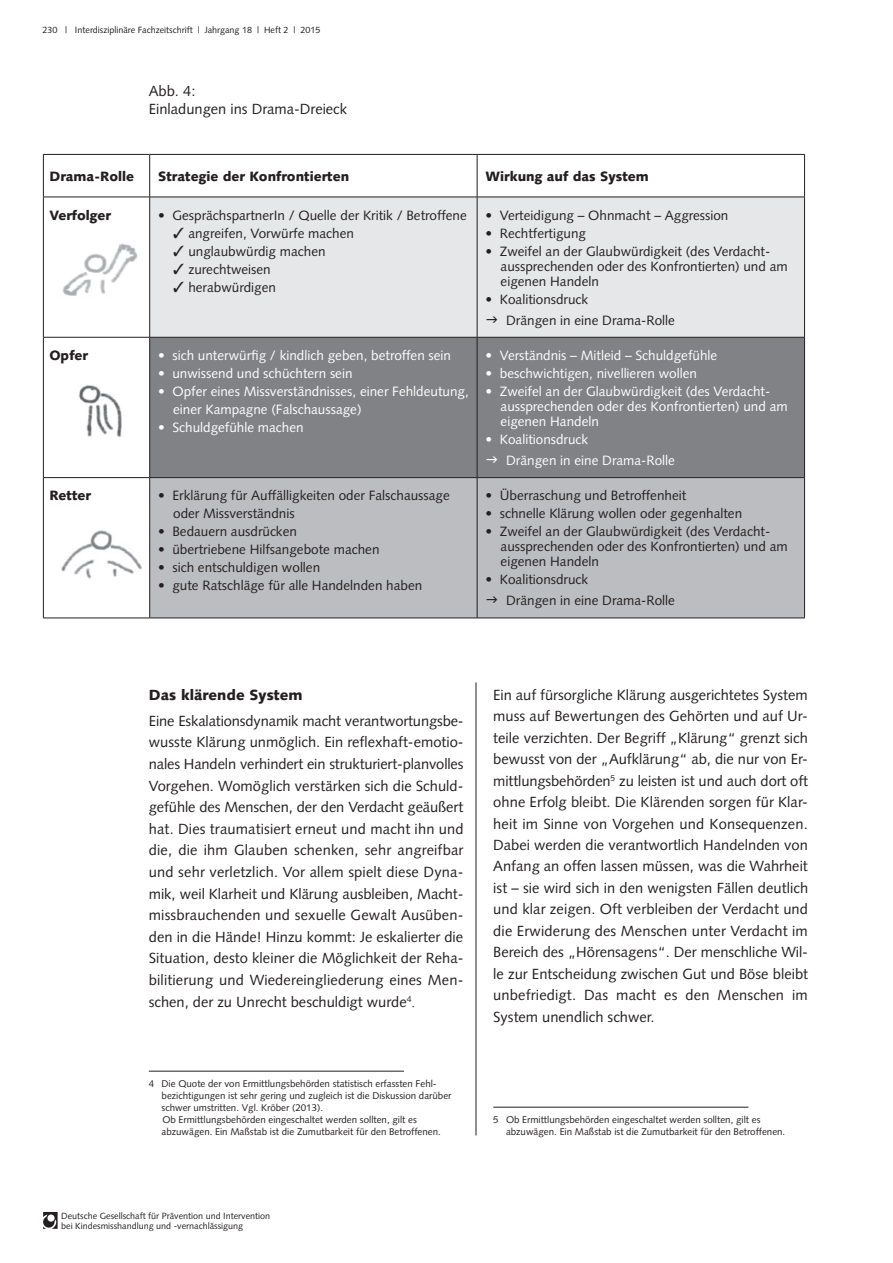
<style>
.page{position:relative;width:893px;height:1263px;background:#fff}
.page>*{position:absolute;margin:0;border:0;box-sizing:border-box;transform-origin:0 0}
.t1{font:14.7px/21.5px "Syntax";color:#231f20;text-align:justify}
.t2{font:900 14.7px "Syntax";color:#231f20}
.t3{font:13.5px/15px "Syntax";color:#231f20}
.t4{font:13.5px/15px "Syntax";color:#fff}
.t5{font:900 13.5px "Syntax";color:#231f20}
.t6{font:9.75px/12px "Syntax";color:#231f20}
.t7{font:9px/10.5px "Syntax";color:#231f20}
.s1{font-family:"Times New Roman"}
</style>
<div class="page">
<svg style="left:43px;top:1212px;width:15px;height:17px"></svg>
<hr style="left:149px;top:1071px;width:255px;height:1px;background:#231f20">
<hr style="left:493px;top:1107px;width:255px;height:1px;background:#231f20">
<hr style="left:476px;top:682px;width:1px;height:453px;background:#231f20">
<div style="left:150px;top:198px;width:654px;height:139px;background:#e6e7e9"></div>
<div style="left:150px;top:338px;width:654px;height:139px;background:#808285"></div>
<div style="left:150px;top:478px;width:654px;height:140px;background:#bcbdc0"></div>
<hr style="left:43px;top:154px;width:107px;height:1px;background:#231f20">
<hr style="left:43px;top:155px;width:1px;height:42px;background:#231f20">
<hr style="left:150px;top:154px;width:327px;height:1px;background:#231f20">
<hr style="left:149px;top:155px;width:1px;height:42px;background:#231f20">
<hr style="left:477px;top:154px;width:328px;height:1px;background:#231f20">
<hr style="left:477px;top:155px;width:1px;height:42px;background:#231f20">
<hr style="left:804px;top:155px;width:1px;height:42px;background:#231f20">
<hr style="left:43px;top:197px;width:107px;height:1px;background:#231f20">
<hr style="left:43px;top:197px;width:1px;height:140px;background:#231f20">
<hr style="left:150px;top:197px;width:327px;height:1px;background:#231f20">
<hr style="left:149px;top:197px;width:1px;height:140px;background:#231f20">
<hr style="left:477px;top:197px;width:328px;height:1px;background:#231f20">
<hr style="left:477px;top:197px;width:1px;height:140px;background:#231f20">
<hr style="left:804px;top:197px;width:1px;height:140px;background:#231f20">
<hr style="left:43px;top:337px;width:107px;height:1px;background:#231f20">
<hr style="left:43px;top:337px;width:1px;height:140px;background:#231f20">
<hr style="left:150px;top:337px;width:327px;height:1px;background:#231f20">
<hr style="left:149px;top:337px;width:1px;height:140px;background:#231f20">
<hr style="left:477px;top:337px;width:328px;height:1px;background:#231f20">
<hr style="left:477px;top:337px;width:1px;height:140px;background:#231f20">
<hr style="left:804px;top:337px;width:1px;height:140px;background:#231f20">
<hr style="left:43px;top:477px;width:107px;height:1px;background:#231f20">
<hr style="left:43px;top:478px;width:1px;height:140px;background:#231f20">
<hr style="left:150px;top:477px;width:327px;height:1px;background:#231f20">
<hr style="left:149px;top:478px;width:1px;height:140px;background:#231f20">
<hr style="left:477px;top:477px;width:328px;height:1px;background:#231f20">
<hr style="left:477px;top:478px;width:1px;height:140px;background:#231f20">
<hr style="left:804px;top:478px;width:1px;height:140px;background:#231f20">
<hr style="left:43px;top:618px;width:107px;height:1px;background:#231f20">
<hr style="left:150px;top:618px;width:327px;height:1px;background:#231f20">
<hr style="left:477px;top:618px;width:328px;height:1px;background:#231f20">
<img style="left:62px;top:243px;width:75px;height:53px">
<img style="left:78px;top:385px;width:44px;height:52px">
<img style="left:61px;top:530px;width:80px;height:49px">
<svg style="left:487px;top:316px;width:10px;height:6px"></svg>
<svg style="left:487px;top:457px;width:10px;height:6px"></svg>
<svg style="left:487px;top:597px;width:10px;height:6px"></svg>
<p class="t7" style="left:43px;top:25px;width:280px">230 | Interdisziplinäre Fachzeitschrift | Jahrgang 18 | Heft 2 | 2015</p>
<p class="t1" style="left:149px;top:82px;width:200px;line-height:18px">Abb. 4:<br>Einladungen ins Drama-Dreieck</p>
<p class="t5" style="left:49px;top:168px;width:86px">Drama-Rolle</p>
<p class="t5" style="left:158px;top:168px;width:192px">Strategie der Konfrontierten</p>
<p class="t5" style="left:486px;top:168px;width:165px">Wirkung auf das System</p>
<p class="t5" style="left:49px;top:207px;width:63px">Verfolger</p>
<p class="t3" style="left:158px;top:208px;width:310px">• GesprächspartnerIn / Quelle der Kritik / Betroffene</p>
<p class="t3" style="left:173px;top:226px;width:182px">✓ angreifen, Vorwürfe machen</p>
<p class="t3" style="left:173px;top:244px;width:154px">✓ unglaubwürdig machen</p>
<p class="t3" style="left:173px;top:262px;width:99px">✓ zurechtweisen</p>
<p class="t3" style="left:173px;top:280px;width:104px">✓ herabwürdigen</p>
<p class="t3" style="left:486px;top:208px;width:244px">• Verteidigung – Ohnmacht – Aggression</p>
<p class="t3" style="left:486px;top:226px;width:102px">• Rechtfertigung</p>
<p class="t3" style="left:501px;top:244px;width:289px;text-indent:-15px">• Zweifel an der Glaubwürdigkeit (des Verdacht&shy;aussprechenden oder des Konfrontierten) und am eigenen Handeln</p>
<p class="t3" style="left:506px;top:289px;width:170px;line-height:21px;text-indent:-21px">• Koalitionsdruck<br>Drängen in eine Drama-Rolle</p>
<p class="t5" style="left:49px;top:347px;width:40px">Opfer</p>
<p class="t4" style="left:158px;top:348px;width:294px">• sich unterwürfig / kindlich geben, betroffen sein</p>
<p class="t4" style="left:158px;top:366px;width:196px">• unwissend und schüchtern sein</p>
<p class="t4" style="left:173px;top:382px;width:297px;line-height:18px;text-indent:-15px">• Opfer eines Missverständnisses, einer Fehldeutung, einer Kampagne (Falschaussage)</p>
<p class="t4" style="left:158px;top:420px;width:147px">• Schuldgefühle machen</p>
<p class="t5" style="left:49px;top:488px;width:43px">Retter</p>
<p class="t3" style="left:173px;top:487px;width:278px;line-height:18px;text-indent:-15px">• Erklärung für Auffälligkeiten oder Falschaussage oder Missverständnis</p>
<p class="t3" style="left:158px;top:524px;width:140px">• Bedauern ausdrücken</p>
<p class="t3" style="left:158px;top:542px;width:223px">• übertriebene Hilfsangebote machen</p>
<p class="t3" style="left:158px;top:560px;width:164px">• sich entschuldigen wollen</p>
<p class="t3" style="left:158px;top:578px;width:266px">• gute Ratschläge für alle Handelnden haben</p>
<p class="t4" style="left:486px;top:348px;width:233px">• Verständnis – Mitleid – Schuldgefühle</p>
<p class="t4" style="left:486px;top:366px;width:213px">• beschwichtigen, nivellieren wollen</p>
<p class="t4" style="left:501px;top:384px;width:289px;text-indent:-15px">• Zweifel an der Glaubwürdigkeit (des Verdacht&shy;aussprechenden oder des Konfrontierten) und am eigenen Handeln</p>
<p class="t4" style="left:506px;top:429px;width:170px;line-height:21px;text-indent:-21px">• Koalitionsdruck<br>Drängen in eine Drama-Rolle</p>
<p class="t3" style="left:486px;top:488px;width:202px">• Überraschung und Betroffenheit</p>
<p class="t3" style="left:486px;top:506px;width:258px">• schnelle Klärung wollen oder gegenhalten</p>
<p class="t3" style="left:501px;top:524px;width:289px;text-indent:-15px">• Zweifel an der Glaubwürdigkeit (des Verdacht&shy;aussprechenden oder des Konfrontierten) und am eigenen Handeln</p>
<p class="t3" style="left:506px;top:569px;width:170px;line-height:21px;text-indent:-21px">• Koalitionsdruck<br>Drängen in eine Drama-Rolle</p>
<p class="t2" style="left:149px;top:686px;width:155px">Das klärende System</p>
<p class="t1" style="left:149px;top:710px;width:316px">Eine Eskalationsdynamik macht verantwortungsbe&shy;wusste Klärung unmöglich. Ein reflexhaft-emotio&shy;nales Handeln verhindert ein strukturiert-planvolles Vorgehen. Womöglich verstärken sich die Schuld&shy;gefühle des Menschen, der den Verdacht geäußert hat. Dies traumatisiert erneut und macht ihn und die, die ihm Glauben schenken, sehr angreifbar und sehr verletzlich. Vor allem spielt diese Dyna&shy;mik, weil Klarheit und Klärung ausbleiben, Macht&shy;missbrauchenden und sexuelle Gewalt Ausüben&shy;den in die Hände! Hinzu kommt: Je eskalierter die Situation, desto kleiner die Möglichkeit der Reha&shy;bilitierung und Wiedereingliederung eines Men&shy;schen, der zu Unrecht beschuldigt wurde<sup>4</sup><span class="s1">.</span></p>
<p class="t6" style="left:162px;top:1078px;width:291px;text-indent:-13px">4 Die Quote der von Ermittlungsbehörden statistisch erfassten Fehl&shy;bezichtigungen ist sehr gering und zugleich ist die Diskussion darüber schwer umstritten. Vgl. Kröber (2013).<br>Ob Ermittlungsbehörden eingeschaltet werden sollten, gilt es abzuwägen. Ein Maßstab ist die Zumutbarkeit für den Betroffenen.</p>
<p class="t7" style="left:61px;top:1210px;width:211px">Deutsche Gesellschaft für Prävention und Intervention bei Kindesmisshandlung und -vernachlässigung</p>
<p class="t1" style="left:493px;top:684px;width:316px">Ein auf fürsorgliche Klärung ausgerichtetes System muss auf Bewertungen des Gehörten und auf Ur&shy;teile verzichten. Der Begriff „Klärung“ grenzt sich bewusst von der „Aufklärung“ ab, die nur von Er&shy;mittlungsbehörden<sup>5</sup> zu leisten ist und auch dort oft ohne Erfolg bleibt. Die Klärenden sorgen für Klar&shy;heit im Sinne von Vorgehen und Konsequenzen.<br>Dabei werden die verantwortlich Handelnden von Anfang an offen lassen müssen, was die Wahrheit ist – sie wird sich in den wenigsten Fällen deutlich und klar zeigen. Oft verbleiben der Verdacht und die Erwiderung des Menschen unter Verdacht im Bereich des „Hörensagens“. Der menschliche Wil&shy;le zur Entscheidung zwischen Gut und Böse bleibt unbefriedigt. Das macht es den Menschen im System unendlich schwer.</p>
<p class="t6" style="left:506px;top:1114px;width:281px;text-indent:-13px">5 Ob Ermittlungsbehörden eingeschaltet werden sollten, gilt es abzuwägen. Ein Maßstab ist die Zumutbarkeit für den Betroffenen.</p>
</div>
